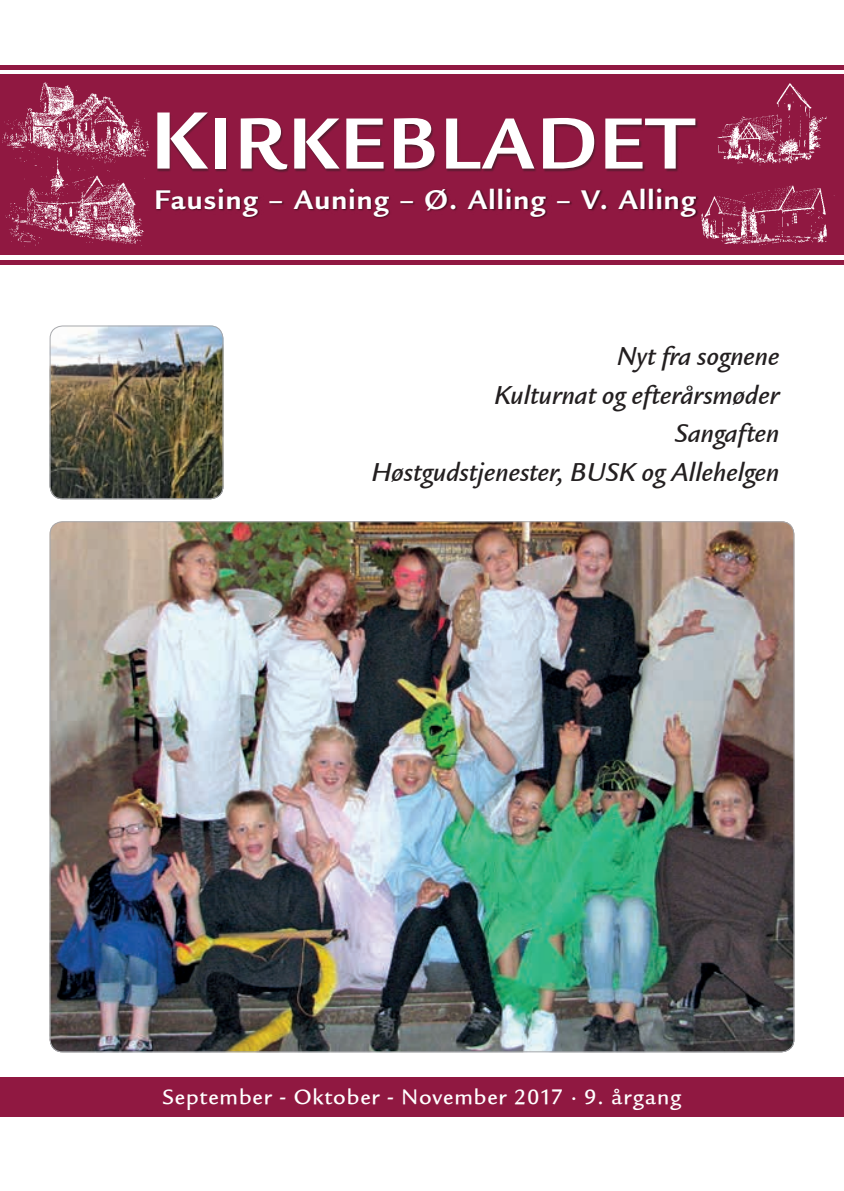
<style>
.page{position:relative;width:844px;height:1191px;background:#fff}
.page>*{position:absolute;margin:0;border:0;box-sizing:border-box;transform-origin:0 0}
.t1{font:700 78.92px "Legacy Sans Std";letter-spacing:.03em;color:#fff}
.t2{font:700 29.4px "Legacy Sans Std";letter-spacing:.04em;color:#fff}
.t3{font:28px/38.5px "Legacy Sans Md ITCTT Medium Ita";color:#231f20;text-align:right}
.t4{font:22.75px "Legacy Sans Md ITCTT Medium";letter-spacing:.04em;color:#fff}
.s1{font-size:88.38px}
</style>
<div class="page">
<div style="left:0;top:1076px;width:843px;height:40px;background:#901841"></div>
<img style="left:50px;top:521px;width:744px;height:531px">
<img style="left:50px;top:326px;width:173px;height:173px">
<div style="left:50px;top:325px;width:173px;height:174px;border:1px solid #a8a9ad;border-radius:13px"></div>
<div style="left:0;top:74px;width:843px;height:181px;background:#901841"></div>
<div style="left:156px;top:188px;width:543px;height:31px;background:#000001;opacity:.5"></div>
<div style="left:0;top:65px;width:843px;height:5px;background:#901841"></div>
<div style="left:0;top:260px;width:843px;height:5px;background:#901841"></div>
<img style="left:2px;top:82px;width:148px;height:75px">
<img style="left:696px;top:185px;width:139px;height:61px">
<img style="left:717px;top:83px;width:110px;height:83px">
<img style="left:2px;top:144px;width:143px;height:103px">
<div style="left:157px;top:113px;width:541px;height:60px;background:#231f20;opacity:.5"></div>
<h1 class="t1" style="left:150px;top:98px;width:544px"><span class="s1">K</span>IRKEBLADET</h1>
<p class="t2" style="left:154px;top:183px;width:543px">Fausing – Auning – Ø. Alling – V. Alling</p>
<p class="t3" style="left:371px;top:338px;width:409px">Nyt fra sognene<br>Kulturnat og efterårsmøder<br>Sangaften<br>Høstgudstjenester, BUSK og Allehelgen</p>
<p class="t4" style="left:162px;top:1083px;width:520px">September - Oktober - November 2017 · 9. årgang</p>
</div>
